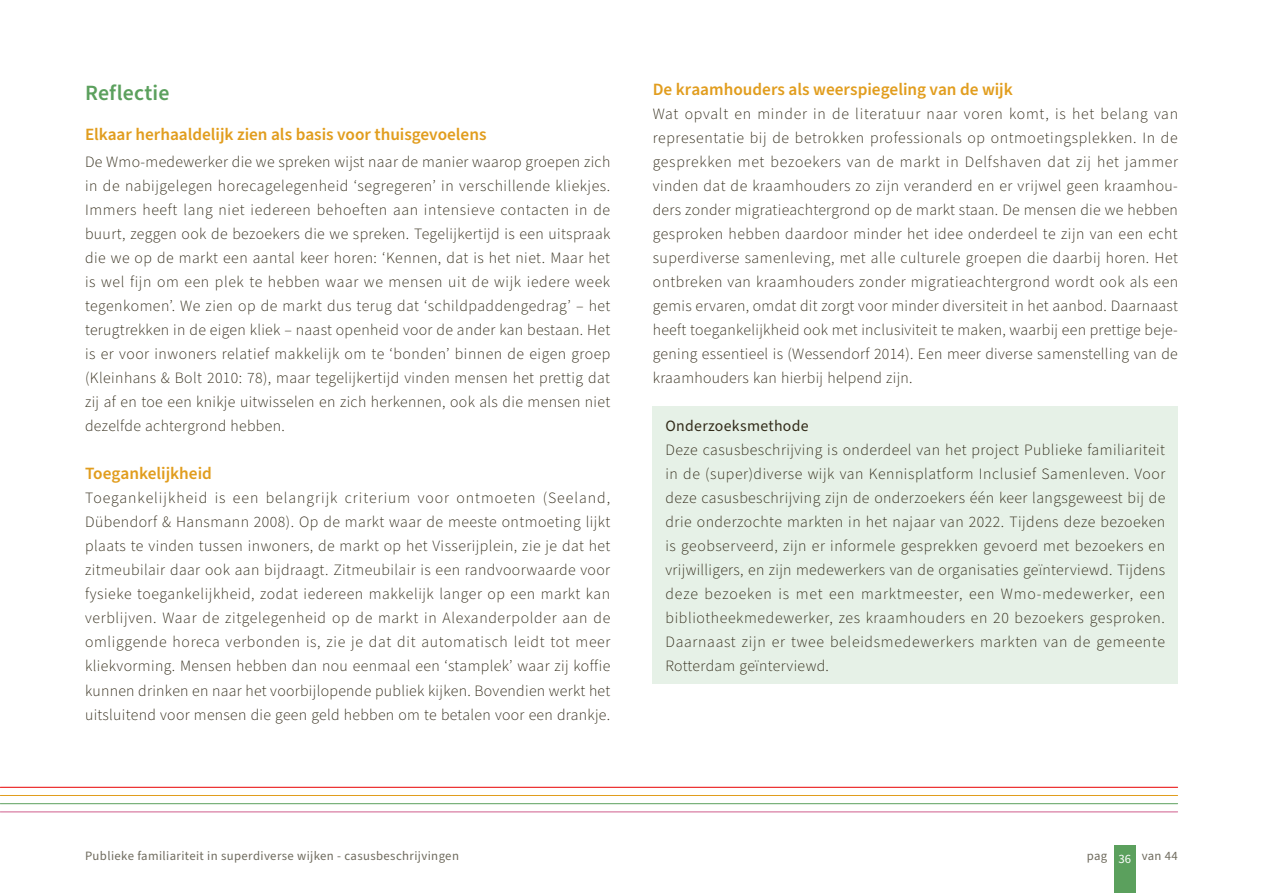
<style>
.page{position:relative;width:1263px;height:893px;background:#fff}
.page>*{position:absolute;margin:0;border:0;box-sizing:border-box;transform-origin:0 0}
._2e_verdeling{font:600 21.75px "Source Sans Pro";letter-spacing:.005em;color:#5ba05d}
._3e_verdeling{font:600 17.25px "Source Sans Pro";color:#e19d1e}
.Brood{font:300 15.75px/24px "Source Sans Pro";letter-spacing:.02em;color:#322b19;text-align:justify}
.Brood-2{font:15.75px "Source Sans Pro";letter-spacing:.02em;color:#322b19}
.t1{font:12.75px "Source Sans Pro";letter-spacing:.03em;color:#6f6b5e}
.s1{color:#fff}
</style>
<div class="page">
<div style="left:653px;top:406px;width:525px;height:278px;background:#e6f1e7"></div>
<hr style="left:0;top:803px;width:1177px;height:1px;background:#5ba05d">
<hr style="left:0;top:795px;width:1177px;height:1px;background:#e19d1e">
<hr style="left:0;top:787px;width:1177px;height:1px;background:#e80000">
<hr style="left:0;top:812px;width:1177px;height:1px;background:#cf5e8c">
<div style="left:1114px;top:846px;width:21px;height:47px;background:#5ba05d"></div>
<p class="_2e_verdeling" style="left:85px;top:78px;width:86px">Reflectie</p>
<p class="_3e_verdeling" style="left:85px;top:123px;width:403px">Elkaar herhaaldelijk zien als basis voor thuisgevoelens</p>
<p class="Brood" style="left:85px;top:151px;width:527px">De Wmo-medewerker die we spreken wijst naar de manier waarop groepen zich in de nabijgelegen horecagelegenheid ‘segregeren’ in verschillende kliekjes.<br>Immers heeft lang niet iedereen behoeften aan intensieve contacten in de buurt, zeggen ook de bezoekers die we spreken. Tegelijkertijd is een uitspraak die we op de markt een aantal keer horen: ‘Kennen, dat is het niet. Maar het is wel fijn om een plek te hebben waar we mensen uit de wijk iedere week tegenkomen’. We zien op de markt dus terug dat ‘schildpaddengedrag’ – het terugtrekken in de eigen kliek – naast openheid voor de ander kan bestaan. Het is er voor inwoners relatief makkelijk om te ‘bonden’ binnen de eigen groep (Kleinhans &amp; Bolt 2010: 78), maar tegelijkertijd vinden mensen het prettig dat zij af en toe een knikje uitwisselen en zich herkennen, ook als die mensen niet dezelfde achtergrond hebben.</p>
<p class="_3e_verdeling" style="left:85px;top:462px;width:128px">Toegankelijkheid</p>
<p class="Brood" style="left:85px;top:487px;width:527px">Toegankelijkheid is een belangrijk criterium voor ontmoeten (Seeland, Dübendorf &amp; Hansmann 2008). Op de markt waar de meeste ontmoeting lijkt plaats te vinden tussen inwoners, de markt op het Visserijplein, zie je dat het zitmeubilair daar ook aan bijdraagt. Zitmeubilair is een randvoorwaarde voor fysieke toegankelijkheid, zodat iedereen makkelijk langer op een markt kan verblijven. Waar de zitgelegenheid op de markt in Alexanderpolder aan de omliggende horeca verbonden is, zie je dat dit automatisch leidt tot meer kliekvorming. Mensen hebben dan nou eenmaal een ‘stamplek’ waar zij koffie kunnen drinken en naar het voorbijlopende publiek kijken. Bovendien werkt het uitsluitend voor mensen die geen geld hebben om te betalen voor een drankje.</p>
<p class="_3e_verdeling" style="left:653px;top:78px;width:362px">De kraamhouders als weerspiegeling van de wijk</p>
<p class="Brood" style="left:653px;top:103px;width:527px">Wat opvalt en minder in de literatuur naar voren komt, is het belang van representatie bij de betrokken professionals op ontmoetingsplekken. In de gesprekken met bezoekers van de markt in Delfshaven dat zij het jammer vinden dat de kraamhouders zo zijn veranderd en er vrijwel geen kraamhou&shy;ders zonder migratieachtergrond op de markt staan. De mensen die we hebben gesproken hebben daardoor minder het idee onderdeel te zijn van een echt superdiverse samenleving, met alle culturele groepen die daarbij horen. Het ontbreken van kraamhouders zonder migratieachtergrond wordt ook als een gemis ervaren, omdat dit zorgt voor minder diversiteit in het aanbod. Daarnaast heeft toegankelijkheid ook met inclusiviteit te maken, waarbij een prettige beje&shy;gening essentieel is (Wessendorf 2014). Een meer diverse samenstelling van de kraamhouders kan hierbij helpend zijn.</p>
<p class="Brood-2" style="left:665px;top:416px;width:145px">Onderzoeksmethode</p>
<p class="Brood" style="left:665px;top:439px;width:501px">Deze casusbeschrijving is onderdeel van het project Publieke familiariteit in de (super)diverse wijk van Kennisplatform Inclusief Samenleven. Voor deze casusbeschrijving zijn de onderzoekers één keer langsgeweest bij de drie onderzochte markten in het najaar van 2022. Tijdens deze bezoeken is geobserveerd, zijn er informele gesprekken gevoerd met bezoekers en vrijwilligers, en zijn medewerkers van de organisaties geïnterviewd. Tijdens deze bezoeken is met een marktmeester, een Wmo-medewerker, een bibliotheekmedewerker, zes kraamhouders en 20 bezoekers gesproken.<br>Daarnaast zijn er twee beleidsmedewerkers markten van de gemeente Rotterdam geïnterviewd.</p>
<p class="t1" style="left:85px;top:847px;width:375px">Publieke familiariteit in superdiverse wijken - casusbeschrijvingen</p>
<p class="t1" style="left:1087px;top:847px;width:93px">pag <span class="s1">36</span> van 44</p>
</div>
